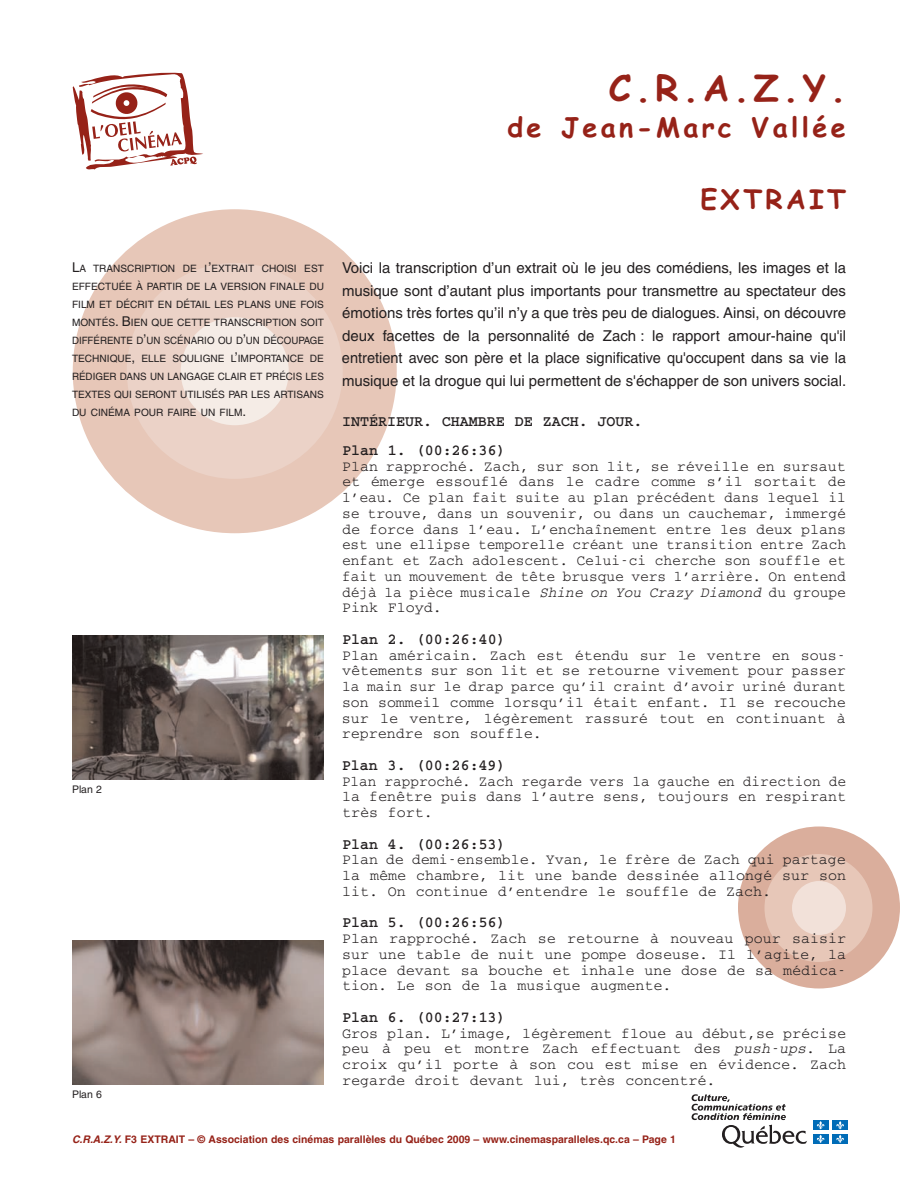
<style>
.page{position:relative;width:918px;height:1188px;background:#fff}
.page>*{position:absolute;margin:0;border:0;box-sizing:border-box;transform-origin:0 0}
.t1{font:700 36px "Comic Sans MS";color:#962218}
.t2{font:700 27px "Comic Sans MS";letter-spacing:.12em;color:#962218}
.t3{font:15px/15.8px "Courier";color:#231f20;text-align:justify}
.t4{font:15px/22.5px "Helvetica";color:#231f20;text-align:justify}
.t5{font:700 15px/29.2px "Courier";color:#231f20}
.t6{font:15px/15.8px "Courier";color:#231f20;text-align:justify;scale:.96 1}
.t7{font:700 10.5px "Helvetica";color:#962218}
.t8{font:10.5px "Helvetica";color:#231f20}
.t9{font:10.2px/18px "Helvetica";color:#231f20;text-align:justify}
.s1{font-size:13.5px}
.s2{font-style:italic}
</style>
<div class="page">
<div style="left:73px;top:209px;width:324px;height:324px;background:#e7c7b8;border-radius:50%"></div>
<div style="left:127px;top:263px;width:216px;height:216px;background:#ebd2c7;border-radius:50%"></div>
<div style="left:181px;top:317px;width:108px;height:108px;background:#f5ece6;border-radius:50%"></div>
<div style="left:738px;top:826px;width:162px;height:162px;background:#daae9c;border-radius:50%"></div>
<div style="left:765px;top:854px;width:107px;height:108px;background:#e7c7b8;border-radius:50%"></div>
<div style="left:792px;top:881px;width:54px;height:54px;background:#f2e1d9;border-radius:50%"></div>
<svg style="left:692px;top:1094px;width:115px;height:54px"></svg>
<div style="left:813px;top:1121px;width:15px;height:9px;background:#006cb7"></div>
<svg style="left:817px;top:1121px;width:8px;height:8px"></svg>
<div style="left:833px;top:1121px;width:15px;height:9px;background:#006cb7"></div>
<svg style="left:836px;top:1121px;width:8px;height:8px"></svg>
<div style="left:813px;top:1134px;width:15px;height:9px;background:#006cb7"></div>
<svg style="left:817px;top:1135px;width:8px;height:8px"></svg>
<div style="left:833px;top:1134px;width:15px;height:9px;background:#006cb7"></div>
<svg style="left:836px;top:1135px;width:8px;height:8px"></svg>
<svg style="left:73px;top:73px;width:130px;height:97px"></svg>
<img style="left:72px;top:635px;width:252px;height:144px">
<img style="left:72px;top:940px;width:252px;height:144px">
<h1 class="t1" style="left:609px;top:67px;width:239px">C.R.A.Z.Y.</h1>
<h2 class="t2" style="left:507px;top:112px;width:340px">de Jean-Marc Vallée</h2>
<h2 class="t2" style="left:700px;top:184px;width:147px">EXTRAIT</h2>
<p class="t9" style="left:72px;top:261px;width:254px"><span class="s1">L</span>A TRANSCRIPTION DE L<span class="s1">’</span>EXTRAIT CHOISI EST EFFECTUÉE À PARTIR DE LA VERSION FINALE DU FILM ET DÉCRIT EN DÉTAIL LES PLANS UNE FOIS MONTÉS<span class="s1">. B</span>IEN QUE CETTE TRANSCRIPTION SOIT DIFFÉRENTE D<span class="s1">’</span>UN SCÉNARIO OU D<span class="s1">’</span>UN DÉCOUPAGE TECHNIQUE<span class="s1">,</span> ELLE SOULIGNE L<span class="s1">’</span>IMPORTANCE DE RÉDIGER DANS UN LANGAGE CLAIR ET PRÉCIS LES TEXTES QUI SERONT UTILISÉS PAR LES ARTISANS DU CINÉMA POUR FAIRE UN FILM<span class="s1">.</span></p>
<p class="t8" style="left:72px;top:785px;width:32px">Plan 2</p>
<p class="t8" style="left:72px;top:1091px;width:32px">Plan 6</p>
<p class="t4" style="left:342px;top:258px;width:506px">Voici la transcription d’un extrait où le jeu des comédiens, les images et la musique sont d’autant plus importants pour transmettre au spectateur des émotions très fortes qu’il n’y a que très peu de dialogues. Ainsi, on découvre deux facettes de la personnalité de Zach : le rapport amour-haine qu'il entretient avec son père et la place significative qu'occupent dans sa vie la musique et la drogue qui lui permettent de s'échapper de son univers social.</p>
<p class="t5" style="left:342px;top:407px;width:302px">INTÉRIEUR. CHAMBRE DE ZACH. JOUR.<br>Plan 1. (00:26:36)</p>
<p class="t3" style="left:342px;top:459px;width:506px">Plan rapproché. Zach, sur son lit, se réveille en sursaut et émerge essouflé dans le cadre comme s’il sortait de l’eau. Ce plan fait suite au plan précédent dans lequel il se trouve, dans un souvenir, ou dans un cauchemar, immergé de force dans l’eau. L’enchaînement entre les deux plans est une ellipse temporelle créant une transition entre Zach enfant et Zach adolescent. Celui-ci cherche son souffle et fait un mouvement de tête brusque vers l’arrière. On entend déjà la pièce musicale <span class="s2">Shine on You Crazy Diamond</span> du groupe Pink Floyd.</p>
<p class="t5" style="left:342px;top:625px;width:165px">Plan 2. (00:26:40)</p>
<p class="t3" style="left:342px;top:648px;width:506px">Plan américain. Zach est étendu sur le ventre en sous&shy;vêtements sur son lit et se retourne vivement pour passer la main sur le drap parce qu’il craint d’avoir uriné durant son sommeil comme lorsqu’il était enfant. Il se recouche sur le ventre, légèrement rassuré tout en continuant à reprendre son souffle.</p>
<p class="t5" style="left:342px;top:751px;width:165px">Plan 3. (00:26:49)</p>
<p class="t6" style="left:342px;top:774px;width:527px">Plan rapproché. Zach regarde vers la gauche en direction de la fenêtre puis dans l’autre sens, toujours en respirant très fort.</p>
<p class="t5" style="left:342px;top:830px;width:165px">Plan 4. (00:26:53)</p>
<p class="t3" style="left:342px;top:853px;width:506px">Plan de demi-ensemble. Yvan, le frère de Zach qui partage la même chambre, lit une bande dessinée allongé sur son lit. On continue d’entendre le souffle de Zach.</p>
<p class="t5" style="left:342px;top:909px;width:165px">Plan 5. (00:26:56)</p>
<p class="t3" style="left:342px;top:931px;width:506px">Plan rapproché. Zach se retourne à nouveau pour saisir sur une table de nuit une pompe doseuse. Il l’agite, la place devant sa bouche et inhale une dose de sa médica&shy;tion. Le son de la musique augmente.</p>
<p class="t5" style="left:342px;top:1003px;width:165px">Plan 6. (00:27:13)</p>
<p class="t3" style="left:342px;top:1026px;width:506px">Gros plan. L’image, légèrement floue au début,se précise peu à peu et montre Zach effectuant des <span class="s2">push-ups</span>. La croix qu’il porte à son cou est mise en évidence. Zach regarde droit devant lui, très concentré.</p>
<p class="t7" style="left:72px;top:1135px;width:605px"><span class="s2">C.R.A.Z.Y.</span> F3 EXTRAIT – © Association des cinémas parallèles du Québec 2009 – www.cinemasparalleles.qc.ca – Page 1</p>
</div>
